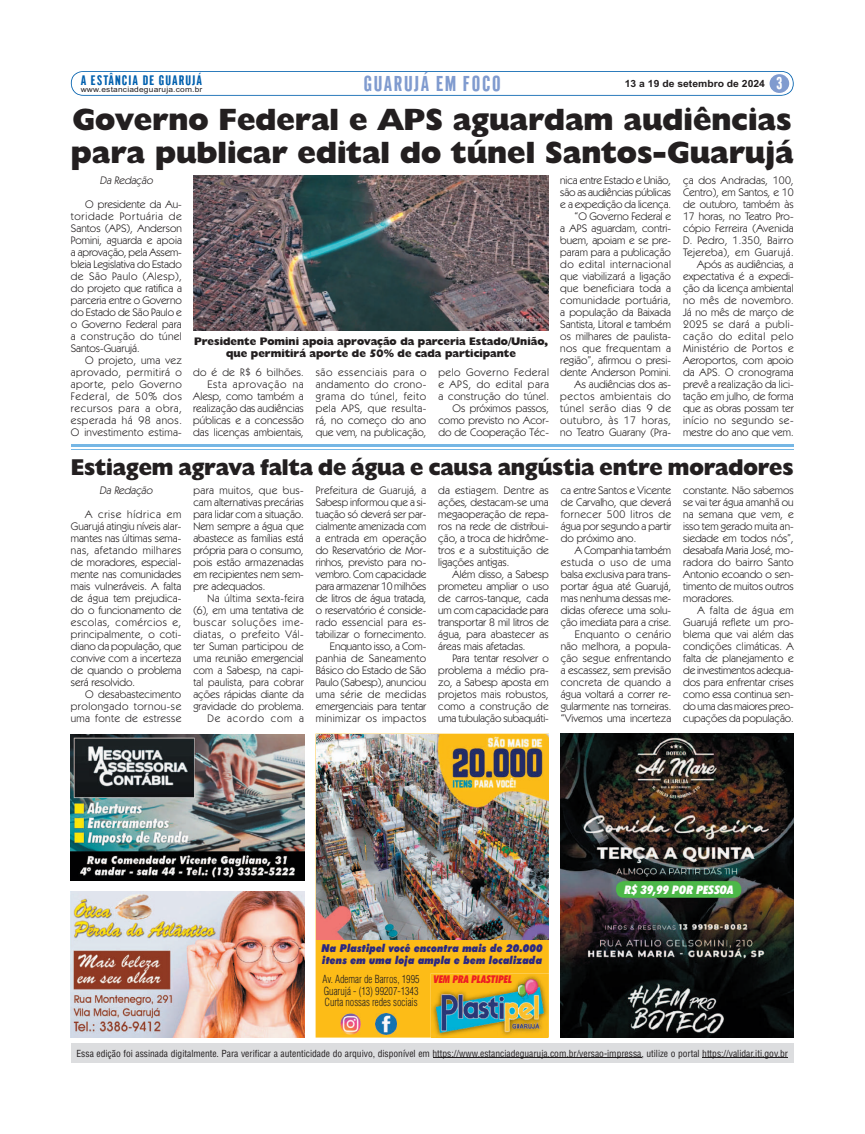
<style>
.page{position:relative;width:865px;height:1134px;background:#fff}
.page>*{position:absolute;margin:0;border:0;box-sizing:border-box;transform-origin:0 0}
.t1{font:800 31px/33px "Humanist 521 BT";color:#231f20}
.t2{font:800 23px "Humanist 521 BT";letter-spacing:-.005em;color:#231f20}
.t3{font:20.9px "Gothic CG No 1";letter-spacing:.075em;color:#809bcf;scale:1.05 1}
.t4{font:16.5px "Gothic CG No 1";color:#fff;scale:1.05 1}
.t5{font:13.4px "Gothic CG No 1";letter-spacing:.075em;color:#0160ae;scale:1.08 1}
.t6{font:italic 900 condensed 11.9px "Futura BT";letter-spacing:.01em;color:#fff;scale:1.05 1}
.t7{font:11px/12px "Kabel IT Cby BT";color:#231f20;text-align:justify}
.t8{font:800 11px/12px "Humanist 521 BT";color:#231f20;text-align:center}
.t9{font:italic 11px "Kabel IT Cby BT";color:#231f20}
.t10{font:italic 900 10.9px/12px "Futura BT";color:#2a2883;scale:.9 1}
.t11{font:10.9px/12px "Switzerland Cond Light";color:#231f20;text-align:justify;scale:.92 1}
.t12{font:italic 900 condensed 10.8px "Futura BT";color:#ee1d23;scale:.93 1}
.t13{font:700 9.9px "Arial";color:#231f20;scale:1.05 1}
.t14{font:9.5px "Switzerland Condensed";color:#231f20}
.t15{font:7.5px "Arial";letter-spacing:.025em;color:#231f20;scale:1.11 1}
</style>
<div class="page">
<svg style="left:71px;top:71px;width:723px;height:25px"></svg>
<div style="left:770px;top:74px;width:19px;height:19px;background:#809bcf;border-radius:50%"></div>
<div style="left:71px;top:1043px;width:723px;height:20px;background:#dcdddf"></div>
<hr style="left:433px;top:1057px;width:208px;height:1px;background:#231f20">
<hr style="left:702px;top:1057px;width:86px;height:1px;background:#231f20">
<img style="left:71px;top:734px;width:233px;height:147px">
<img style="left:71px;top:891px;width:233px;height:147px">
<div style="left:316px;top:734px;width:233px;height:304px;background:#fdbc17"></div>
<img style="left:431px;top:973px;width:118px;height:65px">
<img style="left:432px;top:977px;width:115px;height:61px">
<img style="left:340px;top:1013px;width:21px;height:21px">
<img style="left:376px;top:1013px;width:20px;height:21px">
<img style="left:317px;top:735px;width:232px;height:205px">
<img style="left:560px;top:734px;width:234px;height:304px">
<div style="left:616px;top:881px;width:125px;height:17px;background:#4cb848;border-radius:8px"></div>
<img style="left:193px;top:175px;width:356px;height:156px">
<hr style="left:71px;top:445px;width:723px;height:2px;background:#76b7e5">
<hr style="left:71px;top:449px;width:723px;height:1px;background:#76b7e5">
<p class="t5" style="left:81px;top:76px;width:114px">A ESTÂNCIA DE GUARUJÁ</p>
<p class="t15" style="left:81px;top:87px;width:111px">www.estanciadeguaruja.com.br</p>
<h3 class="t3" style="left:364px;top:76px;width:132px">GUARUJÁ EM FOCO</h3>
<p class="t13" style="left:625px;top:80px;width:135px">13 a 19 de setembro de 2024</p>
<h3 class="t4" style="left:777px;top:77px;width:7px">3</h3>
<h1 class="t1" style="left:71px;top:107px;width:724px">Governo Federal e APS aguardam audiências para publicar edital do túnel Santos-Guarujá</h1>
<p class="t9" style="left:100px;top:176px;width:56px">Da Redação</p>
<p class="t7" style="left:71px;top:199px;width:113px;text-indent:14px">O presidente da Au&shy;toridade Portuária de Santos (APS), Anderson Pomini, aguarda e apoia a aprovação, pela Assem&shy;bleia Legislativa do Estado de São Paulo (Alesp), do projeto que ratifica a parceria entre o Governo do Estado de São Paulo e o Governo Federal para a construção do túnel Santos-Guarujá.</p>
<p class="t7" style="left:71px;top:355px;width:113px;text-indent:14px">O projeto, uma vez aprovado, permitirá o aporte, pelo Governo Federal, de 50% dos recursos para a obra, esperada há 98 anos.<br>O investimento estima-</p>
<p class="t8" style="left:194px;top:336px;width:355px">Presidente Pomini apoia aprovação da parceria Estado/União, que permitirá aporte de 50% de cada participante</p>
<p class="t7" style="left:193px;top:367px;width:112px;text-align:right">do é de R$ 6 bilhões.<br>Esta aprovação na<br>Alesp, como também a realização das audiências públicas e a concessão das licenças ambientais,</p>
<p class="t7" style="left:316px;top:367px;width:112px">são essenciais para o andamento do crono&shy;grama do túnel, feito pela APS, que resulta&shy;rá, no começo do ano que vem, na publicação,</p>
<p class="t7" style="left:438px;top:367px;width:112px;text-align:right">pelo Governo Federal e APS, do edital para a construção do túnel.<br>Os próximos passos, como previsto no Acor&shy;do de Cooperação Téc-</p>
<p class="t7" style="left:560px;top:175px;width:112px;text-align:right">nica entre Estado e União, são as audiências públicas e a expedição da licença. “O Governo Federal e<br>a APS aguardam, contri&shy;buem, apoiam e se pre&shy;param para a publicação do edital internacional que viabilizará a ligação que beneficiara toda a comunidade portuária, a população da Baixada<br>Santista, Litoral e também os milhares de paulista&shy;nos que frequentam a região”, afirmou o presi&shy;dente Anderson Pomini.<br>As audiências dos as&shy;pectos ambientais do túnel serão dias 9 de outubro, às 17 horas, no Teatro Guarany (Pra-</p>
<p class="t7" style="left:683px;top:175px;width:112px;text-align:right">ça dos Andradas, 100,<br>Centro), em Santos, e 10 de outubro, também às<br>17 horas, no Teatro Pro&shy;cópio Ferreira (Avenida<br>D. Pedro, 1.350, Bairro<br>Tejereba), em Guarujá.<br>Após as audiências, a expectativa é a expedi&shy;ção da licença ambiental no mês de novembro.<br>Já no mês de março de<br>2025 se dará a publi&shy;cação do edital pelo<br>Ministério de Portos e<br>Aeroportos, com apoio da APS. O cronograma prevê a realização da lici&shy;tação em julho, de forma que as obras possam ter início no segundo se&shy;mestre do ano que vem.</p>
<h2 class="t2" style="left:71px;top:459px;width:724px">Estiagem agrava falta de água e causa angústia entre moradores</h2>
<p class="t9" style="left:100px;top:486px;width:56px">Da Redação</p>
<p class="t7" style="left:71px;top:509px;width:112px;text-indent:14px">A crise hídrica em Guarujá atingiu níveis alar&shy;mantes nas últimas sema&shy;nas, afetando milhares de moradores, especial&shy;mente nas comunidades mais vulneráveis. A falta de água tem prejudica&shy;do o funcionamento de escolas, comércios e, principalmente, o coti&shy;diano da população, que convive com a incerteza de quando o problema será resolvido.</p>
<p class="t7" style="left:71px;top:689px;width:112px;text-indent:14px">O desabastecimento prolongado tornou-se uma fonte de estresse</p>
<p class="t7" style="left:193px;top:485px;width:112px">para muitos, que bus&shy;cam alternativas precárias para lidar com a situação.<br>Nem sempre a água que abastece as famílias está própria para o consumo, pois estão armazenadas em recipientes nem sem&shy;pre adequados.</p>
<p class="t7" style="left:193px;top:593px;width:112px;text-align:right">Na última sexta-feira (6), em uma tentativa de buscar soluções ime&shy;diatas, o prefeito Vál&shy;ter Suman participou de uma reunião emergencial com a Sabesp, na capi&shy;tal paulista, para cobrar ações rápidas diante da gravidade do problema.<br>De acordo com a</p>
<p class="t7" style="left:316px;top:485px;width:112px;text-align:right">Prefeitura de Guarujá, a<br>Sabesp informou que a si&shy;tuação só deverá ser par&shy;cialmente amenizada com a entrada em operação do Reservatório de Mor&shy;rinhos, previsto para no&shy;vembro. Com capacidade para armazenar 10 milhões de litros de água tratada, o reservatório é conside&shy;rado essencial para es&shy;tabilizar o fornecimento.<br>Enquanto isso, a Com&shy;panhia de Saneamento<br>Básico do Estado de São<br>Paulo (Sabesp), anunciou uma série de medidas emergenciais para tentar minimizar os impactos</p>
<p class="t7" style="left:438px;top:485px;width:112px">da estiagem. Dentre as ações, destacam-se uma megaoperação de repa&shy;ros na rede de distribui&shy;ção, a troca de hidrôme&shy;tros e a substituição de ligações antigas.</p>
<p class="t7" style="left:438px;top:569px;width:112px;text-indent:14px">Além disso, a Sabesp prometeu ampliar o uso de carros-tanque, cada um com capacidade para transportar 8 mil litros de água, para abastecer as áreas mais afetadas.</p>
<p class="t7" style="left:438px;top:653px;width:112px;text-indent:14px">Para tentar resolver o problema a médio pra&shy;zo, a Sabesp aposta em projetos mais robustos, como a construção de uma tubulação subaquáti-</p>
<p class="t7" style="left:561px;top:485px;width:112px">ca entre Santos e Vicente de Carvalho, que deverá fornecer 500 litros de água por segundo a partir do próximo ano.</p>
<p class="t7" style="left:561px;top:545px;width:112px;text-align:right">A Companhia também estuda o uso de uma balsa exclusiva para trans&shy;portar água até Guarujá, mas nenhuma dessas me&shy;didas oferece uma solu&shy;ção imediata para a crise.<br>Enquanto o cenário não melhora, a popula&shy;ção segue enfrentando a escassez, sem previsão concreta de quando a água voltará a correr re&shy;gularmente nas torneiras. “Vivemos uma incerteza</p>
<p class="t7" style="left:683px;top:485px;width:112px">constante. Não sabemos se vai ter água amanhã ou na semana que vem, e isso tem gerado muita an&shy;siedade em todos nós”, desabafa Maria José, mo&shy;radora do bairro Santo Antonio ecoando o sen&shy;timento de muitos outros moradores.</p>
<p class="t7" style="left:683px;top:605px;width:112px;text-indent:14px">A falta de água em Guarujá reflete um pro&shy;blema que vai além das condições climáticas. A falta de planejamento e de investimentos adequa&shy;dos para enfrentar crises como essa continua sen&shy;do uma das maiores preo&shy;cupações da população.</p>
<p class="t10" style="left:322px;top:943px;width:247px">Na Plastipel você encontra mais de 20.000 itens em uma loja ampla e bem localizada</p>
<p class="t11" style="left:323px;top:973px;width:107px">Av. Ademar de Barros, 1995<br>Guarujá - (13) 99207-1343<br>Curta nossas redes sociais</p>
<p class="t12" style="left:433px;top:974px;width:86px">VEM PRA PLASTIPEL</p>
<p class="t6" style="left:625px;top:885px;width:105px">R$ 39,99 POR PESSOA</p>
<p class="t14" style="left:77px;top:1049px;width:713px">Essa edição foi assinada digitalmente. Para verificar a autenticidade do arquivo, disponível em https://www.estanciadeguaruja.com.br/versao-impressa, utilize o portal https://validar.iti.gov.br</p>
</div>
